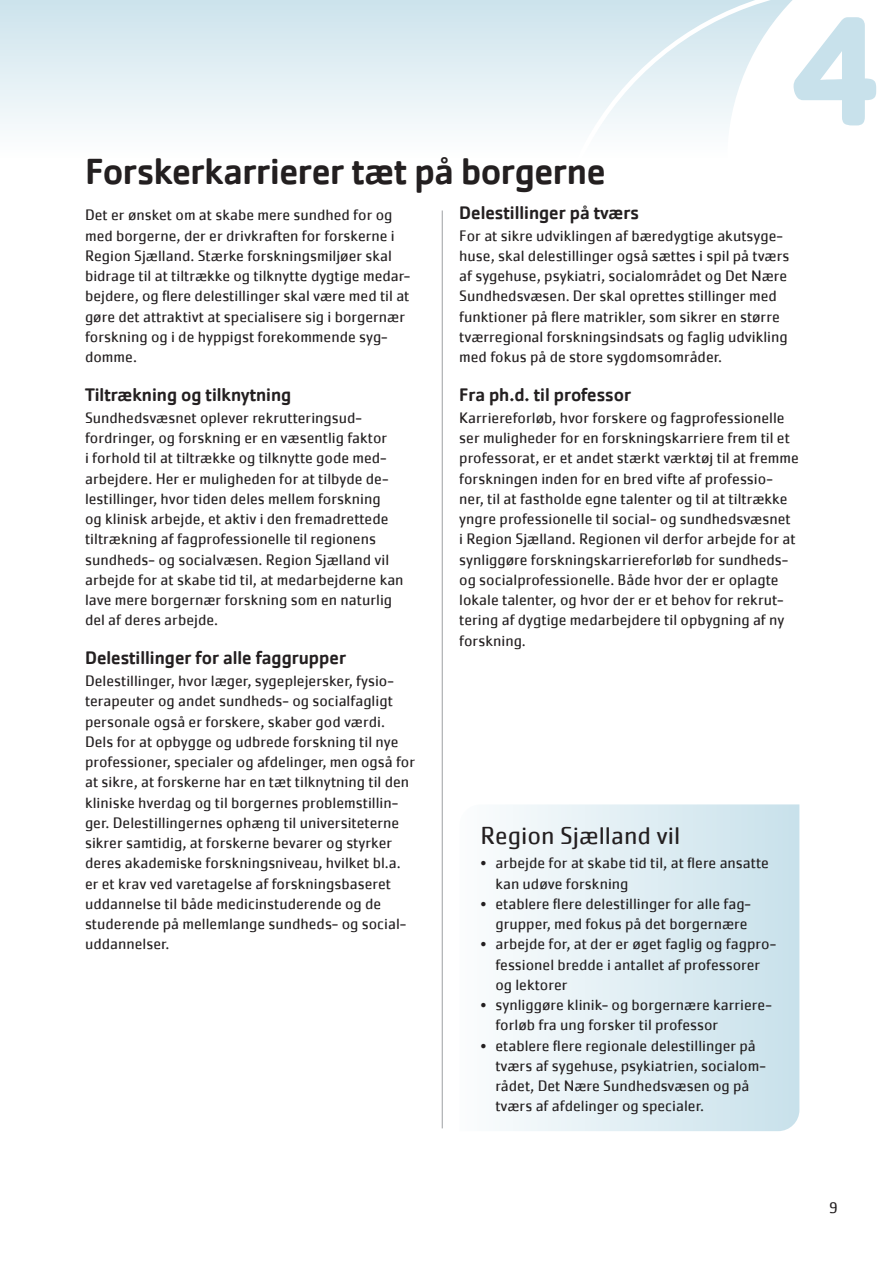
<style>
.page{position:relative;width:893px;height:1263px;background:#fff}
.page>*{position:absolute;margin:0;border:0;box-sizing:border-box;transform-origin:0 0}
.t1{font:700 162px "Cachet Pro";color:#c8e1eb}
.t2{font:500 37.5px "Cachet Pro";letter-spacing:-.01em;color:#231f20}
.t3{font:25.5px "Cachet Pro";color:#231f20}
.t4{font:500 18.75px "Cachet Pro";color:#231f20}
.t5{font:15.75px/20.2px "Cachet Pro";color:#231f20}
</style>
<div class="page">
<hr style="left:442px;top:210px;width:1px;height:918px;background:#9d9fa2">
<div style="left:0;top:0;width:893px;height:157px;background:linear-gradient(to bottom,#cce3ec,#fefefe)"></div>
<svg style="left:548px;top:0;width:345px;height:157px"></svg>
<svg style="left:506px;top:804px;width:293px;height:327px;background:#deecf2"></svg>
<h1 class="t1" style="left:791px;top:-30px;width:91px">4</h1>
<h2 class="t2" style="left:85px;top:150px;width:522px">Forskerkarrierer tæt på borgerne</h2>
<p class="t4" style="left:459px;top:202px;width:181px">Delestillinger på tværs</p>
<p class="t5" style="left:459px;top:225px;width:332px">For at sikre udviklingen af bæredygtige akutsyge&shy;huse, skal delestillinger også sættes i spil på tværs af sygehuse, psykiatri, socialområdet og Det Nære Sundhedsvæsen. Der skal oprettes stillinger med funktioner på flere matrikler, som sikrer en større tværregional forskningsindsats og faglig udvikling med fokus på de store sygdomsområder.</p>
<p class="t4" style="left:459px;top:384px;width:173px">Fra ph.d. til professor</p>
<p class="t5" style="left:459px;top:407px;width:341px">Karriereforløb, hvor forskere og fagprofessionelle ser muligheder for en forskningskarriere frem til et professorat, er et andet stærkt værktøj til at fremme forskningen inden for en bred vifte af professio&shy;ner, til at fastholde egne talenter og til at tiltrække yngre professionelle til social- og sundhedsvæsnet<br>i Region Sjælland. Regionen vil derfor arbejde for at synliggøre forskningskarriereforløb for sundheds&shy;og socialprofessionelle. Både hvor der er oplagte lokale talenter, og hvor der er et behov for rekrut&shy;tering af dygtige medarbejdere til opbygning af ny forskning.</p>
<p class="t5" style="left:85px;top:205px;width:327px">Det er ønsket om at skabe mere sundhed for og med borgerne, der er drivkraften for forskerne i Region Sjælland. Stærke forskningsmiljøer skal bidrage til at tiltrække og tilknytte dygtige medar&shy;bejdere, og flere delestillinger skal være med til at gøre det attraktivt at specialisere sig i borgernær forskning og i de hyppigst forekommende syg&shy;domme.</p>
<p class="t4" style="left:85px;top:384px;width:208px">Tiltrækning og tilknytning</p>
<p class="t5" style="left:85px;top:407px;width:320px">Sundhedsvæsnet oplever rekrutteringsud&shy;fordringer, og forskning er en væsentlig faktor<br>i forhold til at tiltrække og tilknytte gode med&shy;arbejdere. Her er muligheden for at tilbyde de&shy;lestillinger, hvor tiden deles mellem forskning<br>og klinisk arbejde, et aktiv i den fremadrettede tiltrækning af fagprofessionelle til regionens sundheds- og socialvæsen. Region Sjælland vil arbejde for at skabe tid til, at medarbejderne kan lave mere borgernær forskning som en naturlig del af deres arbejde.</p>
<p class="t4" style="left:85px;top:647px;width:263px">Delestillinger for alle faggrupper</p>
<p class="t5" style="left:85px;top:671px;width:332px">Delestillinger, hvor læger, sygeplejersker, fysio&shy;terapeuter og andet sundheds- og socialfagligt personale også er forskere, skaber god værdi.<br>Dels for at opbygge og udbrede forskning til nye professioner, specialer og afdelinger, men også for at sikre, at forskerne har en tæt tilknytning til den kliniske hverdag og til borgernes problemstillin&shy;ger. Delestillingernes ophæng til universiteterne sikrer samtidig, at forskerne bevarer og styrker deres akademiske forskningsniveau, hvilket bl.a. er et krav ved varetagelse af forskningsbaseret uddannelse til både medicinstuderende og de studerende på mellemlange sundheds- og social&shy;uddannelser.</p>
<h3 class="t3" style="left:480px;top:820px;width:201px">Region Sjælland vil</h3>
<p class="t5" style="left:495px;top:853px;width:275px;text-indent:-15px">• arbejde for at skabe tid til, at flere ansatte kan udøve forskning</p>
<p class="t5" style="left:480px;top:893px;width:272px;text-align:right">• etablere flere delestillinger for alle fag&shy;grupper, med fokus på det borgernære</p>
<p class="t5" style="left:495px;top:934px;width:282px;text-indent:-15px">• arbejde for, at der er øget faglig og fagpro&shy;fessionel bredde i antallet af professorer og lektorer</p>
<p class="t5" style="left:495px;top:995px;width:278px;text-indent:-15px">• synliggøre klinik- og borgernære karriere&shy;forløb fra ung forsker til professor</p>
<p class="t5" style="left:495px;top:1035px;width:272px;text-indent:-15px">• etablere flere regionale delestillinger på tværs af sygehuse, psykiatrien, socialom&shy;rådet, Det Nære Sundhedsvæsen og på tværs af afdelinger og specialer.</p>
<p class="t5" style="left:829px;top:1197px;width:10px">9</p>
</div>
